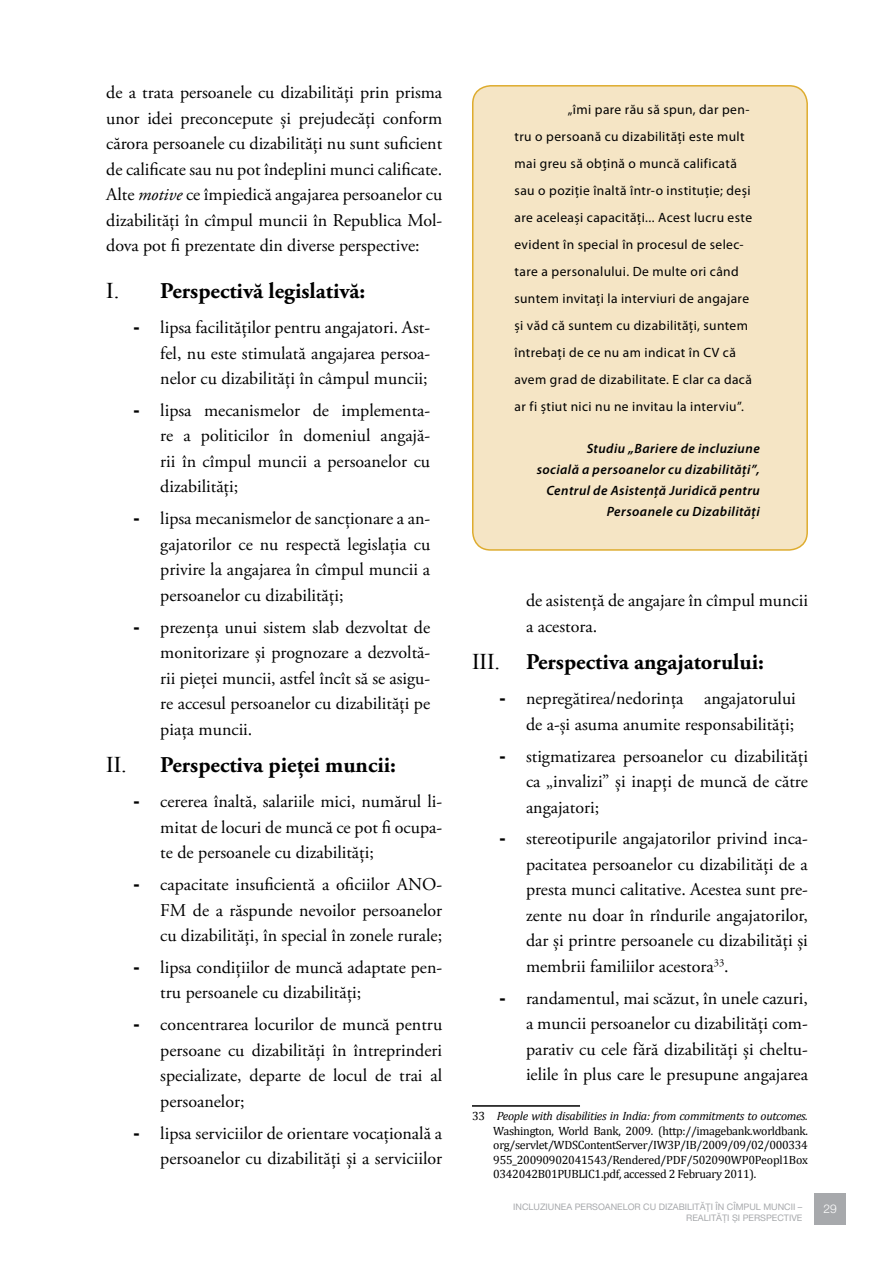
<style>
.page{position:relative;width:893px;height:1263px;background:#fff}
.page>*{position:absolute;margin:0;border:0;box-sizing:border-box;transform-origin:0 0}
.t1{font:700 22.5px "Adobe Garamond Pro";color:#000}
.t2{font:18px/25.5px "Adobe Garamond Pro";color:#000;text-align:justify}
.t3{font:13.5px/27px "Myriad Pro";letter-spacing:.03em;color:#000}
.t4{font:italic 600 13.5px/21px "Myriad Pro";letter-spacing:.035em;color:#000;text-align:right}
.t5{font:12px/14.4px "Cambria";letter-spacing:-.025em;color:#000;text-align:justify}
.t6{font:300 12px "Helvetica Neue LT Pro";color:#fff}
.t7{font:9px "Helvetica Neue LT Pro";color:#a7a9ac}
.s1{font-style:italic}
.s2{font-family:"Times New Roman";font-weight:400}
.s3{font-family:"Arial";font-weight:700}
</style>
<div class="page">
<div style="left:814px;top:1193px;width:31px;height:32px;background:#a7a9ac"></div>
<hr style="left:472px;top:1105px;width:108px;height:2px;background:#000">
<div style="left:473px;top:86px;width:334px;height:464px;background:#f5e5c5;border-radius:18px"></div>
<div style="left:472px;top:85px;width:336px;height:466px;border:2px solid #deac2e;border-radius:18px"></div>
<p class="t2" style="left:106px;top:80px;width:337px">de a trata persoanele cu dizabilități prin prisma unor idei preconcepute şi prejudecăţi conform cărora persoanele cu dizabilităţi nu sunt suficient de calificate sau nu pot îndeplini munci calificate.<br>Alte <span class="s1">motive</span> ce împiedică angajarea persoanelor cu dizabilități în cîmpul muncii în Republica Mol&shy;dova pot fi prezentate din diverse perspective:</p>
<p class="t1" style="left:106px;top:278px;width:261px"><span class="s2">I.</span> Perspectivă legislativă:</p>
<p class="t2" style="left:160px;top:315px;width:271px;text-indent:-27px"><span class="s3">-</span> lipsa facilităţilor pentru angajatori. Ast&shy;fel, nu este stimulată angajarea persoa&shy;nelor cu dizabilităţi în câmpul muncii;</p>
<p class="t2" style="left:160px;top:398px;width:271px;text-indent:-27px"><span class="s3">-</span> lipsa mecanismelor de implementa&shy;re a politicilor în domeniul angajă&shy;rii în cîmpul muncii a persoanelor cu dizabilități;</p>
<p class="t2" style="left:160px;top:506px;width:271px;text-indent:-27px"><span class="s3">-</span> lipsa mecanismelor de sancționare a an&shy;gajatorilor ce nu respectă legislația cu privire la angajarea în cîmpul muncii a persoanelor cu dizabilități;</p>
<p class="t2" style="left:160px;top:615px;width:271px;text-indent:-27px"><span class="s3">-</span> prezența unui sistem slab dezvoltat de monitorizare și prognozare a dezvoltă&shy;rii pieței muncii, astfel încît să se asigu&shy;re accesul persoanelor cu dizabilități pe piața muncii.</p>
<p class="t1" style="left:106px;top:752px;width:291px"><span class="s2">II.</span> Perspectiva pieței muncii:</p>
<p class="t2" style="left:160px;top:789px;width:283px;text-indent:-27px"><span class="s3">-</span> cererea înaltă, salariile mici, numărul li&shy;mitat de locuri de muncă ce pot fi ocupa&shy;te de persoanele cu dizabilități;</p>
<p class="t2" style="left:160px;top:872px;width:283px;text-indent:-27px"><span class="s3">-</span> capacitate insuficientă a oficiilor ANO-FM de a răspunde nevoilor persoanelor cu dizabilități, în special în zonele rurale;</p>
<p class="t2" style="left:160px;top:955px;width:283px;text-indent:-27px"><span class="s3">-</span> lipsa condiţiilor de muncă adaptate pen&shy;tru persoanele cu dizabilități;</p>
<p class="t2" style="left:160px;top:1012px;width:283px;text-indent:-27px"><span class="s3">-</span> concentrarea locurilor de muncă pentru persoane cu dizabilităţi în întreprinderi specializate, departe de locul de trai al persoanelor;</p>
<p class="t2" style="left:133px;top:1121px;width:310px;text-align:right"><span class="s3">-</span> lipsa serviciilor de orientare vocațională a persoanelor cu dizabilități și a serviciilor</p>
<p class="t3" style="left:514px;top:96px;width:239px;text-indent:53px">„îmi pare rău să spun, dar pen&shy;tru o persoană cu dizabilităţi este mult mai greu să obţină o muncă calificată sau o poziţie înaltă într-o instituţie; deşi are aceleaşi capacităţi... Acest lucru este evident în special în procesul de selec&shy;tare a personalului. De multe ori când suntem invitaţi la interviuri de angajare și văd că suntem cu dizabilităţi, suntem întrebaţi de ce nu am indicat în CV că avem grad de dizabilitate. E clar ca dacă ar fi ştiut nici nu ne invitau la interviu”.</p>
<p class="t4" style="left:537px;top:438px;width:225px">Studiu „Bariere de incluziune<br>socială a persoanelor cu dizabilități”, Centrul de Asistență Juridică pentru Persoanele cu Dizabilități</p>
<p class="t2" style="left:526px;top:588px;width:283px">de asistență de angajare în cîmpul muncii a acestora.</p>
<p class="t1" style="left:472px;top:649px;width:294px"><span class="s2">III.</span> Perspectiva angajatorului:</p>
<p class="t2" style="left:499px;top:686px;width:298px;text-align:right"><span class="s3">-</span> nepregătirea/nedorinţa angajatorului de a-şi asuma anumite responsabilităţi;</p>
<p class="t2" style="left:526px;top:744px;width:283px;text-indent:-27px"><span class="s3">-</span> stigmatizarea persoanelor cu dizabilităţi ca „invalizi” şi inapţi de muncă de către angajatori;</p>
<p class="t2" style="left:526px;top:827px;width:283px;text-indent:-27px"><span class="s3">-</span> stereotipurile angajatorilor privind inca&shy;pacitatea persoanelor cu dizabilități de a presta munci calitative. Acestea sunt pre&shy;zente nu doar în rîndurile angajatorilor, dar și printre persoanele cu dizabilități și membrii familiilor acestora<sup>33</sup>.</p>
<p class="t2" style="left:526px;top:986px;width:283px;text-indent:-27px"><span class="s3">-</span> randamentul, mai scăzut, în unele cazuri, a muncii persoanelor cu dizabilităţi com&shy;parativ cu cele fără dizabilități şi cheltu&shy;ielile în plus care le presupune angajarea</p>
<p class="t5" style="left:493px;top:1109px;width:316px;text-indent:-21px">33 <span class="s1">People with disabilities in India: from commitments to outcomes.<br></span>Washington, World Bank, 2009. (http://imagebank.worldbank. org/servlet/WDSContentServer/IW3P/IB/2009/09/02/000334<br>955_20090902041543/Rendered/PDF/502090WP0Peopl1Box 0342042B01PUBLIC1.pdf, accessed 2 February 2011).</p>
<p class="t7" style="left:513px;top:1201px;width:291px">INCLUZI UNEA PERSOANELOR CU DIZABI LITĂȚI ÎN CÎMPUL MUNCII –</p>
<p class="t6" style="left:823px;top:1201px;width:15px">29</p>
<p class="t7" style="left:686px;top:1212px;width:118px">REALITĂȚI ȘI PERSPECTIVE</p>
</div>
